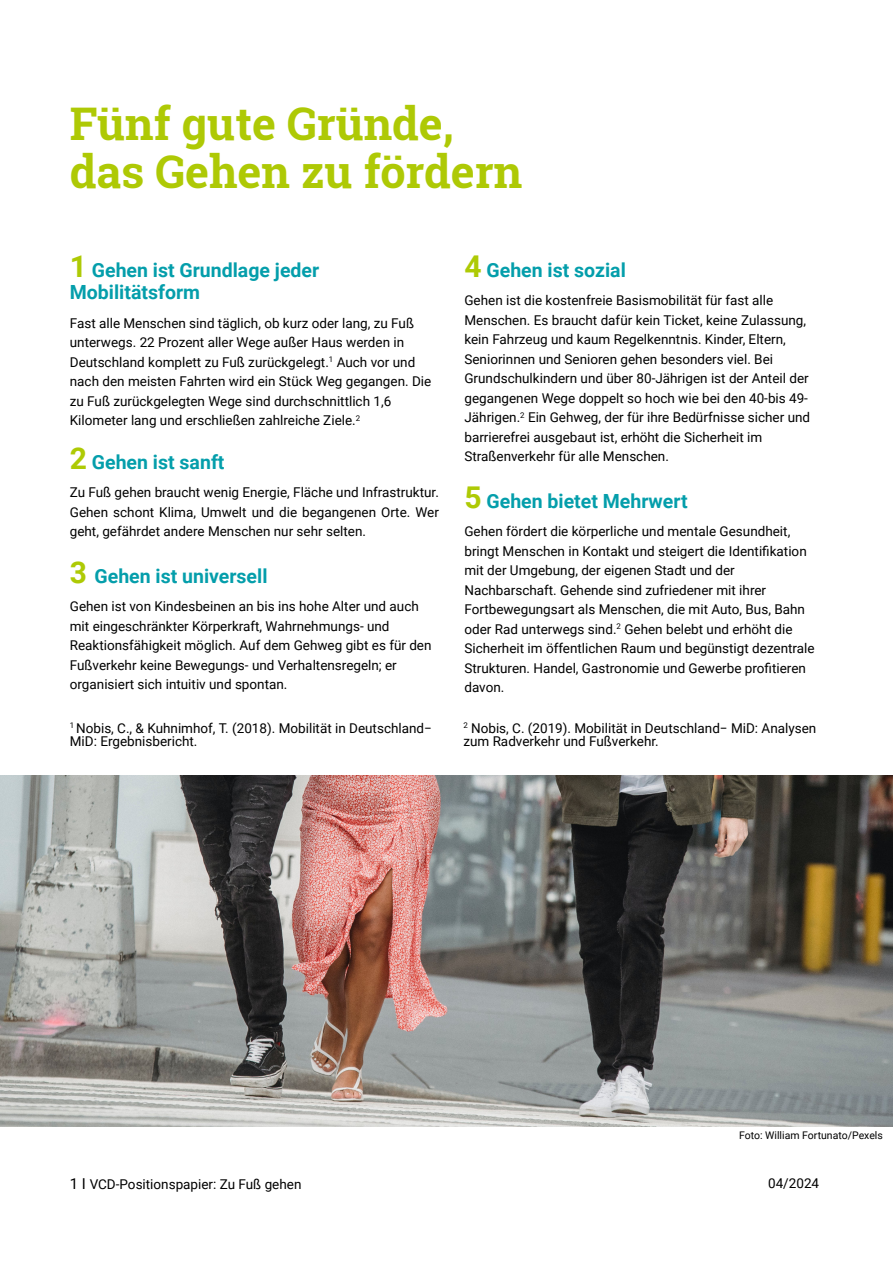
<style>
.page{position:relative;width:893px;height:1263px;background:#fff}
.page>*{position:absolute;margin:0;border:0;box-sizing:border-box;transform-origin:0 0}
.t1{font:700 45px/48.6px "Roboto Slab";color:#aec905}
.t2{font:700 19.5px/22.5px "Roboto";color:#049eab}
.t3{font:13.5px/19.5px "Roboto";color:#000}
.t4{font:10.5px "Roboto";color:#000}
.s1{font-size:30px;color:#aeca05}
.s2{font-size:15px}
</style>
<div class="page">
<img style="left:0;top:775px;width:893px;height:351px">
<h1 class="t1" style="left:70px;top:98px;width:454px">Fünf gute Gründe, das Gehen zu fördern</h1>
<h2 class="t2" style="left:70px;top:261px;width:251px"><span class="s1">1</span> Gehen ist Grundlage jeder<br>Mobilitätsform</h2>
<p class="t3" style="left:70px;top:314px;width:363px">Fast alle Menschen sind täglich, ob kurz oder lang, zu Fuß unterwegs. 22 Prozent aller Wege außer Haus werden in Deutschland komplett zu Fuß zurückgelegt.<sup>1</sup> Auch vor und nach den meisten Fahrten wird ein Stück Weg gegangen. Die zu Fuß zurückgelegten Wege sind durchschnittlich 1,6<br>Kilometer lang und erschließen zahlreiche Ziele.<sup>2</sup></p>
<h2 class="t2" style="left:70px;top:452px;width:156px"><span class="s1">2</span> Gehen ist sanft</h2>
<p class="t3" style="left:70px;top:484px;width:371px;text-align:justify">Zu Fuß gehen braucht wenig Energie, Fläche und Infrastruktur.<br>Gehen schont Klima, Umwelt und die begangenen Orte. Wer geht, gefährdet andere Menschen nur sehr selten.</p>
<h2 class="t2" style="left:70px;top:566px;width:199px"><span class="s1">3</span> Gehen ist universell</h2>
<p class="t3" style="left:70px;top:598px;width:363px">Gehen ist von Kindesbeinen an bis ins hohe Alter und auch mit eingeschränkter Körperkraft, Wahrnehmungs- und Reaktionsfähigkeit möglich. Auf dem Gehweg gibt es für den Fußverkehr keine Bewegungs- und Verhaltensregeln; er organisiert sich intuitiv und spontan.</p>
<h2 class="t2" style="left:464px;top:261px;width:163px"><span class="s1">4</span> Gehen ist sozial</h2>
<p class="t3" style="left:464px;top:292px;width:347px">Gehen ist die kostenfreie Basismobilität für fast alle Menschen. Es braucht dafür kein Ticket, keine Zulassung, kein Fahrzeug und kaum Regelkenntnis. Kinder, Eltern, Seniorinnen und Senioren gehen besonders viel. Bei Grundschulkindern und über 80-Jährigen ist der Anteil der gegangenen Wege doppelt so hoch wie bei den 40-bis 49- Jährigen.<sup>2</sup> Ein Gehweg, der für ihre Bedürfnisse sicher und barrierefrei ausgebaut ist, erhöht die Sicherheit im Straßenverkehr für alle Menschen.</p>
<h2 class="t2" style="left:464px;top:492px;width:225px"><span class="s1">5</span> Gehen bietet Mehrwert</h2>
<p class="t3" style="left:464px;top:523px;width:352px">Gehen fördert die körperliche und mentale Gesundheit, bringt Menschen in Kontakt und steigert die Identifikation mit der Umgebung, der eigenen Stadt und der Nachbarschaft. Gehende sind zufriedener mit ihrer Fortbewegungsart als Menschen, die mit Auto, Bus, Bahn oder Rad unterwegs sind.<sup>2</sup> Gehen belebt und erhöht die Sicherheit im öffentlichen Raum und begünstigt dezentrale Strukturen. Handel, Gastronomie und Gewerbe profitieren davon.</p>
<p class="t3" style="left:70px;top:722px;width:364px;line-height:13.5px"><sup>1</sup> Nobis, C., &amp; Kuhnimhof, T. (2018). Mobilität in Deutschland−<br>MiD: Ergebnisbericht.</p>
<p class="t3" style="left:463px;top:722px;width:354px;line-height:13.5px"><sup>2</sup> Nobis, C. (2019). Mobilität in Deutschland− MiD: Analysen zum Radverkehr und Fußverkehr.</p>
<p class="t4" style="left:739px;top:1131px;width:145px">Foto: William Fortunato/Pexels</p>
<p class="t3" style="left:70px;top:1175px;width:233px"><span class="s2">1 I</span> VCD-Positionspapier: Zu Fuß gehen</p>
<p class="t3" style="left:768px;top:1175px;width:53px">04/2024</p>
</div>
